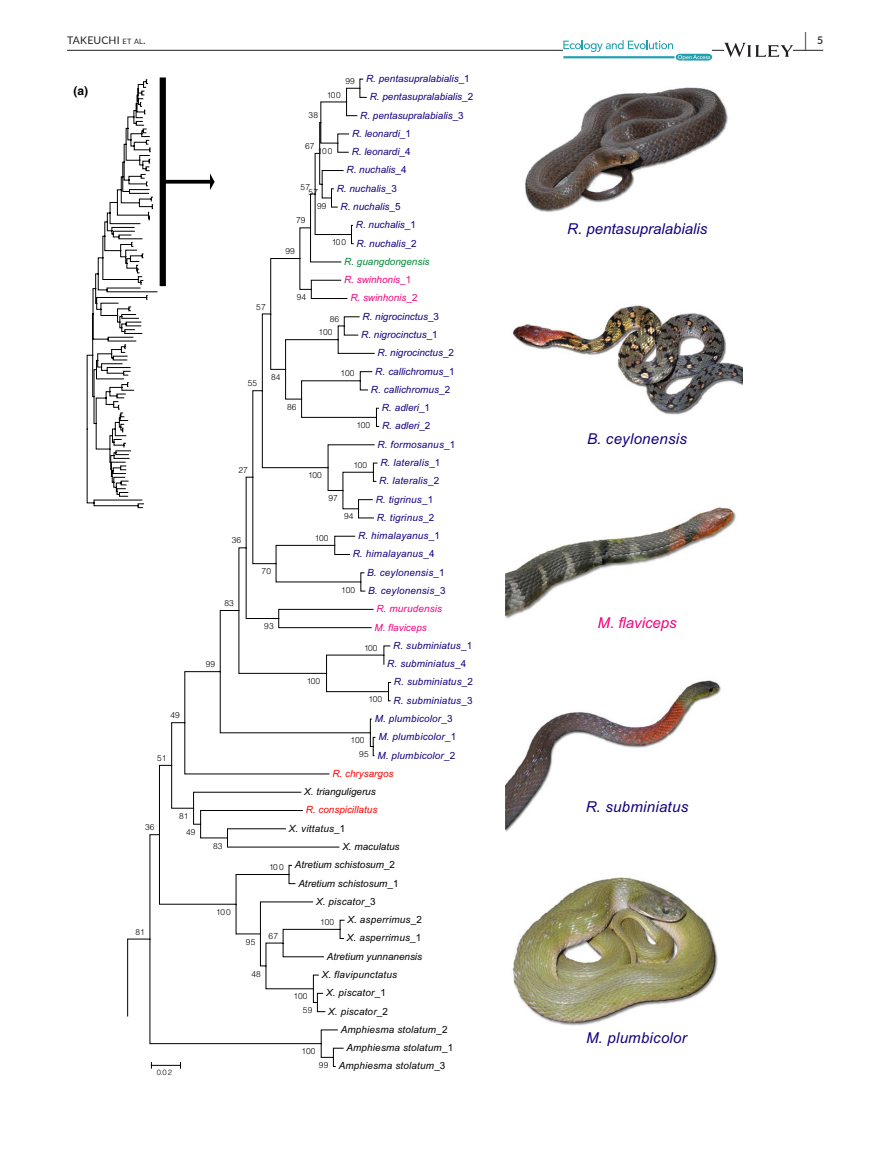
<style>
.page{position:relative;width:893px;height:1174px;background:#fff}
.page>*{position:absolute;margin:0;border:0;box-sizing:border-box;transform-origin:0 0}
.t1{font:600 19.5px "Lato";color:#231f20;scale:.48 1}
.t2{font:italic 15px "Arial";letter-spacing:.02em;color:#13007c}
.t3{font:italic 15px "Arial";color:#13007c}
.t4{font:italic 15px "Arial";color:#f0047f}
.t5{font:700 12px "Helvetica";color:#000}
.t6{font:10.5px "Lato";letter-spacing:.015em;color:#231f20}
.t7{font:600 10.5px "Lato";color:#231f20}
.t8{font:italic 9.9px "Arial";color:#13007c}
.t9{font:italic 9.9px "Arial";letter-spacing:.02em;color:#13007c}
.t10{font:italic 9.9px "Arial";letter-spacing:.02em;color:#000}
.t11{font:italic 9.9px "Arial";color:#000}
.t12{font:italic 9.9px "Arial";color:#f0047f}
.t13{font:italic 9.9px "Arial";color:#f00}
.t14{font:italic 9.9px "Arial";color:#008837}
.t15{font:italic 9.9px "Arial";letter-spacing:.02em;color:#f0047f}
.t16{font:300 8.4px "Helvetica";letter-spacing:.01em;color:#000}
.t17{font:300 7.65px "Helvetica";color:#000}
.s1{font-size:7.35px}
.s2{font-style:normal}
</style>
<div class="page">
<hr style="left:67px;top:50px;width:756px;height:1px;background:#231f20">
<svg style="left:563px;top:40px;width:149px;height:21px"></svg>
<svg style="left:724px;top:43px;width:69px;height:14px"></svg>
<svg style="left:86px;top:78px;width:305px;height:990px"></svg>
<img style="left:505px;top:87px;width:238px;height:938px">
<h1 class="t1" style="left:804px;top:26px;width:7px">|</h1>
<p class="t6" style="left:67px;top:33px;width:80px">TAKEUCHI <span class="s1">et al</span>.</p>
<p class="t7" style="left:817px;top:33px;width:8px">5</p>
<p class="t8" style="left:366px;top:72px;width:105px">R. pentasupralabialis<span class="s2">_1</span></p>
<p class="t8" style="left:370px;top:90px;width:105px">R. pentasupralabialis<span class="s2">_2</span></p>
<p class="t8" style="left:360px;top:109px;width:105px">R. pentasupralabialis<span class="s2">_3</span></p>
<p class="t8" style="left:352px;top:127px;width:60px">R. leonardi<span class="s2">_1</span></p>
<p class="t8" style="left:352px;top:145px;width:60px">R. leonardi<span class="s2">_4</span></p>
<p class="t8" style="left:347px;top:163px;width:61px">R. nuchalis<span class="s2">_4</span></p>
<p class="t8" style="left:337px;top:182px;width:61px">R. nuchalis<span class="s2">_3</span></p>
<p class="t8" style="left:341px;top:200px;width:61px">R. nuchalis<span class="s2">_5</span></p>
<p class="t8" style="left:356px;top:218px;width:61px">R. nuchalis<span class="s2">_1</span></p>
<p class="t8" style="left:357px;top:237px;width:61px">R. nuchalis<span class="s2">_2</span></p>
<p class="t14" style="left:344px;top:255px;width:87px">R. guangdongensis</p>
<p class="t12" style="left:344px;top:273px;width:69px">R. swinhonis<span class="s2">_1</span></p>
<p class="t12" style="left:350px;top:291px;width:69px">R. swinhonis<span class="s2">_2</span></p>
<p class="t8" style="left:363px;top:310px;width:78px">R. nigrocinctus<span class="s2">_3</span></p>
<p class="t8" style="left:361px;top:328px;width:78px">R. nigrocinctus<span class="s2">_1</span></p>
<p class="t8" style="left:378px;top:346px;width:78px">R. nigrocinctus<span class="s2">_2</span></p>
<p class="t8" style="left:375px;top:364px;width:81px">R. callichromus<span class="s2">_1</span></p>
<p class="t8" style="left:371px;top:383px;width:81px">R. callichromus<span class="s2">_2</span></p>
<p class="t8" style="left:382px;top:401px;width:50px">R. adleri<span class="s2">_1</span></p>
<p class="t8" style="left:382px;top:419px;width:50px">R. adleri<span class="s2">_2</span></p>
<p class="t9" style="left:378px;top:438px;width:79px">R. formosanus<span class="s2">_1</span></p>
<p class="t9" style="left:380px;top:456px;width:61px">R. lateralis<span class="s2">_1</span></p>
<p class="t9" style="left:379px;top:474px;width:61px">R. lateralis<span class="s2">_2</span></p>
<p class="t9" style="left:376px;top:492px;width:59px">R. tigrinus<span class="s2">_1</span></p>
<p class="t9" style="left:377px;top:511px;width:59px">R. tigrinus<span class="s2">_2</span></p>
<p class="t9" style="left:358px;top:529px;width:83px">R. himalayanus<span class="s2">_1</span></p>
<p class="t9" style="left:353px;top:547px;width:83px">R. himalayanus<span class="s2">_4</span></p>
<p class="t9" style="left:367px;top:566px;width:79px">B. ceylonensis<span class="s2">_1</span></p>
<p class="t9" style="left:368px;top:584px;width:79px">B. ceylonensis<span class="s2">_3</span></p>
<p class="t15" style="left:376px;top:602px;width:67px">R. murudensis</p>
<p class="t12" style="left:375px;top:620px;width:54px">M. flaviceps</p>
<p class="t9" style="left:393px;top:639px;width:80px">R. subminiatus<span class="s2">_1</span></p>
<p class="t9" style="left:387px;top:657px;width:80px">R. subminiatus<span class="s2">_4</span></p>
<p class="t9" style="left:394px;top:675px;width:80px">R. subminiatus<span class="s2">_2</span></p>
<p class="t9" style="left:394px;top:694px;width:80px">R. subminiatus<span class="s2">_3</span></p>
<p class="t9" style="left:375px;top:712px;width:79px">M. plumbicolor<span class="s2">_3</span></p>
<p class="t9" style="left:378px;top:730px;width:79px">M. plumbicolor<span class="s2">_1</span></p>
<p class="t9" style="left:377px;top:748px;width:79px">M. plumbicolor<span class="s2">_2</span></p>
<p class="t13" style="left:332px;top:767px;width:63px">R. chrysargos</p>
<p class="t11" style="left:304px;top:785px;width:73px">X. trianguligerus</p>
<p class="t13" style="left:306px;top:803px;width:73px">R. conspicillatus</p>
<p class="t10" style="left:289px;top:821px;width:58px">X. vittatus<span class="s2">_1</span></p>
<p class="t11" style="left:342px;top:840px;width:59px">X. maculatus</p>
<p class="t11" style="left:295px;top:858px;width:102px">Atretium schistosum<span class="s2">_2</span></p>
<p class="t11" style="left:298px;top:876px;width:102px">Atretium schistosum<span class="s2">_1</span></p>
<p class="t10" style="left:316px;top:895px;width:61px">X. piscator<span class="s2">_3</span></p>
<p class="t10" style="left:347px;top:913px;width:76px">X. asperrimus<span class="s2">_2</span></p>
<p class="t10" style="left:347px;top:931px;width:76px">X. asperrimus<span class="s2">_1</span></p>
<p class="t11" style="left:327px;top:949px;width:97px">Atretium yunnanensis</p>
<p class="t10" style="left:322px;top:968px;width:77px">X. flavipunctatus</p>
<p class="t10" style="left:326px;top:986px;width:61px">X. piscator<span class="s2">_1</span></p>
<p class="t10" style="left:328px;top:1004px;width:61px">X. piscator<span class="s2">_2</span></p>
<p class="t10" style="left:341px;top:1023px;width:108px">Amphiesma stolatum<span class="s2">_2</span></p>
<p class="t10" style="left:347px;top:1041px;width:108px">Amphiesma stolatum<span class="s2">_1</span></p>
<p class="t10" style="left:339px;top:1059px;width:108px">Amphiesma stolatum<span class="s2">_3</span></p>
<p class="t16" style="left:345px;top:76px;width:11px">99</p>
<p class="t5" style="left:74px;top:83px;width:16px">(a)</p>
<p class="t16" style="left:327px;top:89px;width:16px">100</p>
<p class="t16" style="left:309px;top:110px;width:11px">38</p>
<p class="t16" style="left:305px;top:141px;width:11px">67</p>
<p class="t16" style="left:318px;top:145px;width:16px">100</p>
<p class="t16" style="left:301px;top:181px;width:11px">57</p>
<p class="t16" style="left:309px;top:187px;width:11px">57</p>
<p class="t16" style="left:317px;top:200px;width:11px">99</p>
<p class="t16" style="left:296px;top:215px;width:11px">79</p>
<h2 class="t3" style="left:567px;top:219px;width:141px">R. pentasupralabialis</h2>
<p class="t16" style="left:332px;top:237px;width:16px">100</p>
<p class="t16" style="left:285px;top:246px;width:11px">99</p>
<p class="t16" style="left:297px;top:292px;width:11px">94</p>
<p class="t16" style="left:256px;top:301px;width:11px">57</p>
<p class="t16" style="left:330px;top:313px;width:11px">86</p>
<p class="t16" style="left:318px;top:327px;width:15px">100</p>
<p class="t16" style="left:340px;top:368px;width:15px">100</p>
<p class="t16" style="left:271px;top:372px;width:11px">84</p>
<p class="t16" style="left:248px;top:378px;width:11px">55</p>
<p class="t16" style="left:287px;top:401px;width:11px">86</p>
<p class="t16" style="left:357px;top:420px;width:15px">100</p>
<h2 class="t2" style="left:587px;top:428px;width:101px">B. ceylonensis</h2>
<p class="t16" style="left:354px;top:459px;width:15px">100</p>
<p class="t16" style="left:238px;top:464px;width:11px">27</p>
<p class="t16" style="left:308px;top:470px;width:15px">100</p>
<p class="t16" style="left:328px;top:493px;width:11px">97</p>
<p class="t16" style="left:344px;top:511px;width:11px">94</p>
<p class="t16" style="left:315px;top:533px;width:15px">100</p>
<p class="t16" style="left:232px;top:535px;width:11px">36</p>
<p class="t16" style="left:262px;top:566px;width:11px">70</p>
<p class="t16" style="left:341px;top:584px;width:15px">100</p>
<p class="t16" style="left:224px;top:598px;width:11px">83</p>
<h2 class="t4" style="left:598px;top:612px;width:81px">M. flaviceps</h2>
<p class="t16" style="left:264px;top:621px;width:11px">93</p>
<p class="t16" style="left:364px;top:642px;width:15px">100</p>
<p class="t16" style="left:206px;top:659px;width:11px">99</p>
<p class="t16" style="left:307px;top:676px;width:15px">100</p>
<p class="t16" style="left:369px;top:694px;width:15px">100</p>
<p class="t16" style="left:170px;top:710px;width:11px">49</p>
<p class="t16" style="left:351px;top:735px;width:15px">100</p>
<p class="t16" style="left:359px;top:749px;width:11px">95</p>
<p class="t16" style="left:157px;top:752px;width:11px">51</p>
<h2 class="t2" style="left:586px;top:796px;width:104px">R. subminiatus</h2>
<p class="t16" style="left:179px;top:810px;width:11px">81</p>
<p class="t16" style="left:145px;top:822px;width:11px">36</p>
<p class="t16" style="left:186px;top:826px;width:11px">49</p>
<p class="t16" style="left:213px;top:840px;width:11px">83</p>
<p class="t16" style="left:269px;top:862px;width:16px">100</p>
<p class="t16" style="left:216px;top:906px;width:16px">100</p>
<p class="t16" style="left:320px;top:916px;width:15px">100</p>
<p class="t16" style="left:135px;top:926px;width:11px">81</p>
<p class="t16" style="left:269px;top:930px;width:11px">67</p>
<p class="t16" style="left:246px;top:936px;width:11px">95</p>
<p class="t16" style="left:251px;top:968px;width:11px">48</p>
<p class="t16" style="left:294px;top:991px;width:15px">100</p>
<p class="t16" style="left:303px;top:1005px;width:11px">59</p>
<h2 class="t2" style="left:586px;top:1028px;width:102px">M. plumbicolor</h2>
<p class="t16" style="left:301px;top:1046px;width:15px">100</p>
<p class="t16" style="left:319px;top:1059px;width:11px">99</p>
<p class="t17" style="left:157px;top:1068px;width:17px">0.0 2</p>
</div>
